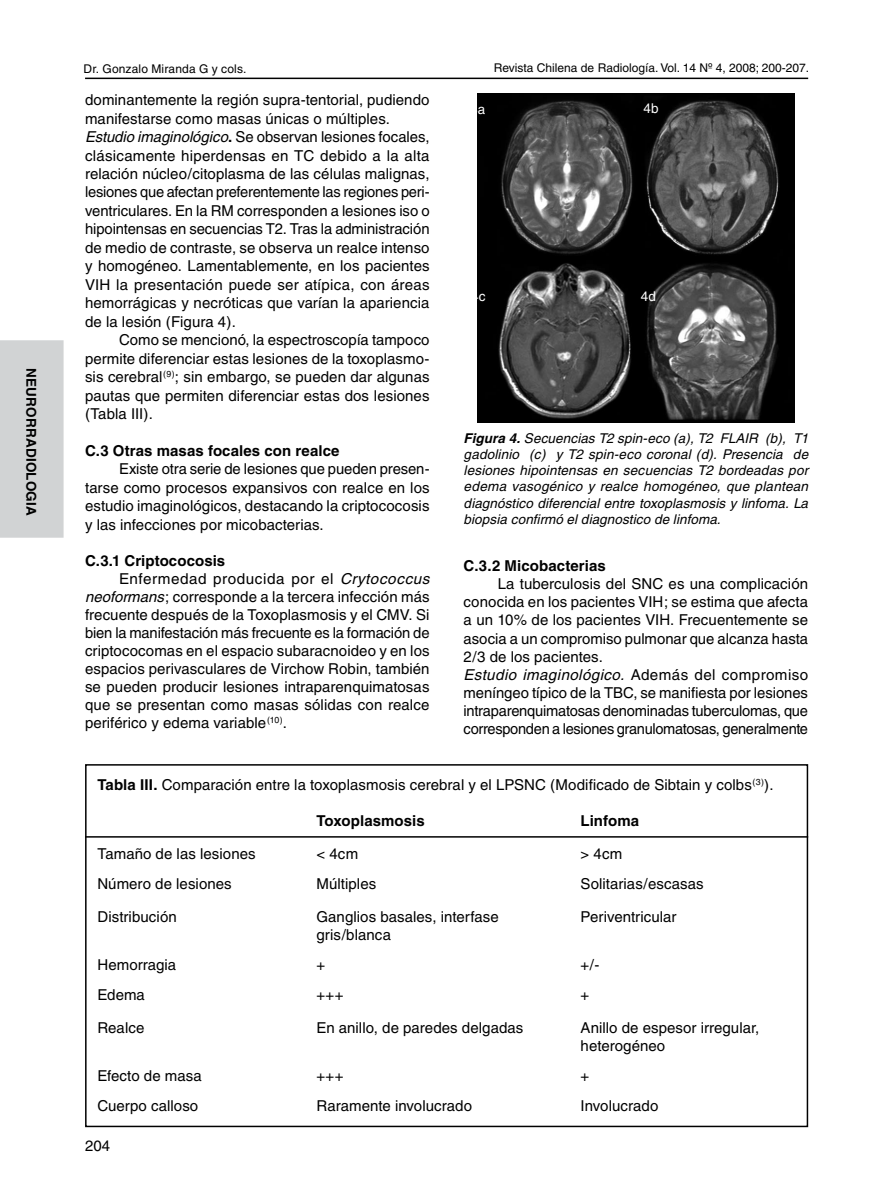
<style>
.page{position:relative;width:872px;height:1191px;background:#fff}
.page>*{position:absolute;margin:0;border:0;box-sizing:border-box;transform-origin:0 0}
.t1{font:15px/18.5px "Helvetica";letter-spacing:.005em;color:#000}
.t2{font:700 15px "Helvetica";letter-spacing:.005em;color:#000}
.t3{font:15px "Helvetica";letter-spacing:.035em;color:#000}
.t4{font:italic 13.5px/16.2px "Helvetica";letter-spacing:.005em;color:#000;text-align:justify}
.t5{font:700 13.5px "Helvetica";letter-spacing:.015em;color:#000}
.t6{font:13.5px "Helvetica";letter-spacing:.015em;color:#fff}
.t7{font:12px "Helvetica";color:#000}
.s1{font-style:italic}
.s2{font-weight:700}
</style>
<div class="page">
<hr style="left:85px;top:78px;width:723px;height:1px;background:#000">
<div style="left:0;top:340px;width:64px;height:198px;background:#d1d3d4"></div>
<div style="left:85px;top:764px;width:723px;height:363px;border:2px solid #000"></div>
<hr style="left:85px;top:836px;width:723px;height:1px;background:#000">
<img style="left:477px;top:94px;width:317px;height:328px">
<p class="t5" style="left:39px;top:368px;width:149px;rotate:90deg">NEURORRADIOLOGIA</p>
<p class="t7" style="left:84px;top:61px;width:164px">Dr. Gonzalo Miranda G y cols.</p>
<p class="t1" style="left:85px;top:91px;width:346px">dominantemente la región supra-tentorial, pudiendo manifestarse como masas únicas o múltiples.<br><span class="s1">Estudio imaginológico</span><span class="s2">.</span> Se observan lesiones focales, clásicamente hiperdensas en TC debido a la alta relación núcleo/citoplasma de las células malignas, lesiones que afectan preferentemente las regiones peri&shy;ventriculares. En la RM corresponden a lesiones iso o hipointensas en secuencias T2. Tras la administración de medio de contraste, se observa un realce intenso y homogéneo. Lamentablemente, en los pacientes VIH la presentación puede ser atípica, con áreas hemorrágicas y necróticas que varían la apariencia de la lesión (Figura 4).</p>
<p class="t1" style="left:85px;top:330px;width:346px;text-align:justify;text-indent:34px">Como se mencionó, la espectroscopía tampoco permite diferenciar estas lesiones de la toxoplasmo&shy;sis cerebral<sup>(9)</sup>; sin embargo, se pueden dar algunas pautas que permiten diferenciar estas dos lesiones (Tabla III).</p>
<p class="t2" style="left:85px;top:441px;width:256px">C.3 Otras masas focales con realce</p>
<p class="t1" style="left:85px;top:460px;width:346px;text-align:justify;text-indent:34px">Existe otra serie de lesiones que pueden presen&shy;tarse como procesos expansivos con realce en los estudio imaginológicos, destacando la criptococosis y las infecciones por micobacterias.</p>
<p class="t2" style="left:85px;top:551px;width:142px">C.3.1 Criptococosis</p>
<p class="t3" style="left:119px;top:570px;width:312px">Enfermedad producida por el <span class="s1">Crytococcus</span></p>
<p class="t1" style="left:85px;top:587px;width:346px"><span class="s1">neoformans</span>; corresponde a la tercera infección más</p>
<p class="t1" style="left:85px;top:605px;width:346px">frecuente después de la Toxoplasmosis y el CMV. Si</p>
<p class="t1" style="left:85px;top:623px;width:346px">bien la manifestación más frecuente es la formación de</p>
<p class="t1" style="left:85px;top:641px;width:346px">criptococomas en el espacio subaracnoideo y en los</p>
<p class="t1" style="left:85px;top:659px;width:346px">espacios perivasculares de Virchow Robin, también</p>
<p class="t1" style="left:85px;top:677px;width:346px">se pueden producir lesiones intraparenquimatosas</p>
<p class="t1" style="left:85px;top:695px;width:346px">que se presentan como masas sólidas con realce</p>
<p class="t1" style="left:85px;top:713px;width:204px">periférico y edema variable<sup>(10)</sup>.</p>
<p class="t7" style="left:494px;top:60px;width:317px">Revista Chilena de Radiología. Vol. 14 Nº 4, 2008; 200-207.</p>
<p class="t6" style="left:470px;top:101px;width:17px">4a</p>
<p class="t6" style="left:643px;top:101px;width:17px">4b</p>
<p class="t6" style="left:471px;top:288px;width:16px">4c</p>
<p class="t6" style="left:640px;top:288px;width:17px">4d</p>
<p class="t4" style="left:463px;top:430px;width:346px"><span class="s2">Figura 4.</span> Secuencias T2 spin-eco (a), T2 FLAIR (b), T1 gadolinio (c) y T2 spin-eco coronal (d). Presencia de lesiones hipointensas en secuencias T2 bordeadas por edema vasogénico y realce homogéneo, que plantean diagnóstico diferencial entre toxoplasmosis y linfoma. La biopsia confirmó el diagnostico de linfoma.</p>
<p class="t2" style="left:463px;top:557px;width:144px">C.3.2 Micobacterias</p>
<p class="t1" style="left:463px;top:575px;width:346px;line-height:18px;text-indent:34px">La tuberculosis del SNC es una complicación conocida en los pacientes VIH; se estima que afecta a un 10% de los pacientes VIH. Frecuentemente se asocia a un compromiso pulmonar que alcanza hasta 2/3 de los pacientes.<br><span class="s1">Estudio imaginológico.</span> Además del compromiso meníngeo típico de la TBC, se manifiesta por lesiones intraparenquimatosas denominadas tuberculomas, que corresponden a lesiones granulomatosas, generalmente</p>
<p class="t1" style="left:97px;top:775px;width:677px"><span class="s2">Tabla III.</span> Comparación entre la toxoplasmosis cerebral y el LPSNC (Modificado de Sibtain y colbs<sup>(3)</sup>).</p>
<p class="t2" style="left:316px;top:811px;width:110px">Toxoplasmosis</p>
<p class="t2" style="left:580px;top:811px;width:60px">Linfoma</p>
<p class="t1" style="left:97px;top:844px;width:160px">Tamaño de las lesiones</p>
<p class="t1" style="left:316px;top:844px;width:43px">&lt; 4cm</p>
<p class="t1" style="left:580px;top:844px;width:43px">&gt; 4cm</p>
<p class="t1" style="left:97px;top:874px;width:136px">Número de lesiones</p>
<p class="t1" style="left:316px;top:874px;width:61px">Múltiples</p>
<p class="t1" style="left:580px;top:874px;width:125px">Solitarias/escasas</p>
<p class="t1" style="left:97px;top:907px;width:81px">Distribución</p>
<p class="t1" style="left:316px;top:907px;width:184px">Ganglios basales, interfase</p>
<p class="t1" style="left:580px;top:907px;width:97px">Periventricular</p>
<p class="t1" style="left:316px;top:925px;width:76px">gris/blanca</p>
<p class="t1" style="left:97px;top:955px;width:80px">Hemorragia</p>
<p class="t1" style="left:316px;top:955px;width:10px">+</p>
<p class="t1" style="left:580px;top:955px;width:20px">+/-</p>
<p class="t1" style="left:97px;top:985px;width:49px">Edema</p>
<p class="t1" style="left:316px;top:985px;width:28px">+++</p>
<p class="t1" style="left:580px;top:985px;width:10px">+</p>
<p class="t1" style="left:97px;top:1018px;width:49px">Realce</p>
<p class="t1" style="left:316px;top:1018px;width:208px">En anillo, de paredes delgadas</p>
<p class="t1" style="left:580px;top:1018px;width:180px;line-height:18px">Anillo de espesor irregular, heterogéneo</p>
<p class="t1" style="left:97px;top:1066px;width:106px">Efecto de masa</p>
<p class="t1" style="left:316px;top:1066px;width:28px">+++</p>
<p class="t1" style="left:580px;top:1066px;width:10px">+</p>
<p class="t1" style="left:97px;top:1096px;width:102px">Cuerpo calloso</p>
<p class="t1" style="left:316px;top:1096px;width:157px">Raramente involucrado</p>
<p class="t1" style="left:580px;top:1096px;width:79px">Involucrado</p>
<p class="t1" style="left:85px;top:1136px;width:27px">204</p>
</div>
